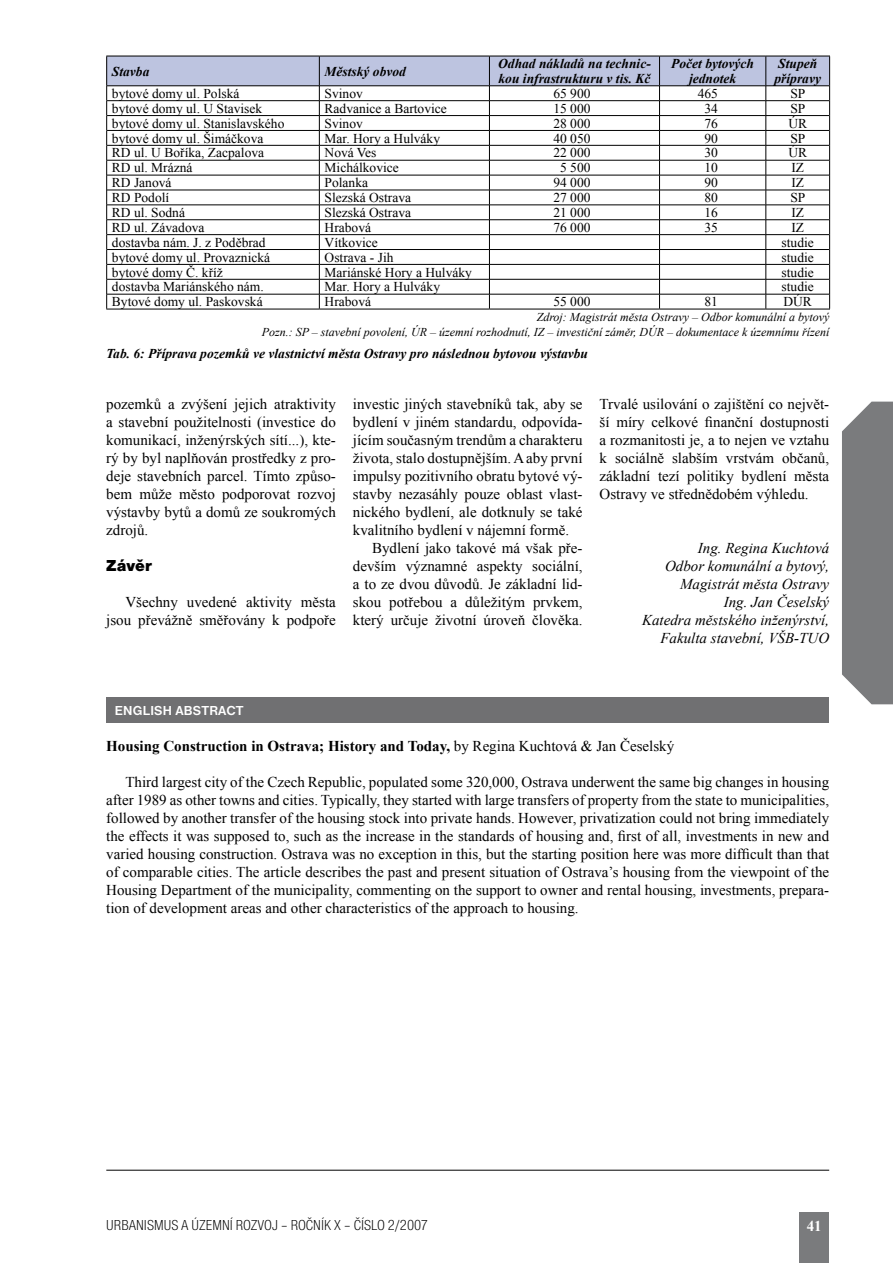
<style>
.page{position:relative;width:893px;height:1263px;background:#fff}
.page>*{position:absolute;margin:0;border:0;box-sizing:border-box;transform-origin:0 0}
.t1{font:16.5px "Nimbus Sans DOT Blac";color:#000}
.t2{font:15px/18px "Times New Roman";color:#000;text-align:justify}
.t3{font:italic 15px/18px "Times New Roman";color:#000;text-align:right}
.t4{font:700 15px "Times New Roman";color:#000}
.t5{font:15px "Nimbus Sans DOT Ligh Cond";color:#000}
.t6{font:700 15px "Times New Roman";color:#fff}
.t7{font:13.5px "Times New Roman";color:#000}
.t8{font:italic 700 13.5px/15px "Times New Roman";color:#000}
.t9{font:700 13.5px "Nimbus Sans DOT";letter-spacing:.015em;color:#fff}
.t10{font:italic 12px/14.7px "Times New Roman";color:#000;text-align:right}
.s1{font-weight:400}
</style>
<div class="page">
<hr style="left:106px;top:1170px;width:723px;height:1px;background:#000">
<div style="left:799px;top:1212px;width:30px;height:51px;background:#7a7b7d"></div>
<div style="left:842px;top:402px;width:51px;height:302px;background:#7a7b7d"></div>
<svg style="left:106px;top:56px;width:724px;height:253px"></svg>
<hr style="left:106px;top:309px;width:213px;height:1px;background:#000">
<hr style="left:319px;top:309px;width:170px;height:1px;background:#000">
<hr style="left:489px;top:309px;width:170px;height:1px;background:#000">
<hr style="left:659px;top:309px;width:107px;height:1px;background:#000">
<hr style="left:766px;top:309px;width:64px;height:1px;background:#000">
<div style="left:106px;top:697px;width:723px;height:25px;background:#707072"></div>
<p class="t8" style="left:112px;top:63px;width:39px">Stavba</p>
<p class="t8" style="left:325px;top:63px;width:83px">Městský obvod</p>
<p class="t8" style="left:498px;top:56px;width:154px">Odhad nákladů na technic&shy;kou infrastrukturu v tis. Kč</p>
<p class="t8" style="left:671px;top:56px;width:84px;text-align:center">Počet bytových jednotek</p>
<p class="t8" style="left:774px;top:56px;width:48px">Stupeň přípravy</p>
<p class="t7" style="left:112px;top:84px;width:129px">bytové domy ul. Polská</p>
<p class="t7" style="left:325px;top:84px;width:40px">Svinov</p>
<p class="t7" style="left:553px;top:84px;width:39px">65 900</p>
<p class="t7" style="left:698px;top:84px;width:22px">465</p>
<p class="t7" style="left:790px;top:84px;width:17px">SP</p>
<p class="t7" style="left:112px;top:99px;width:152px">bytové domy ul. U Stavisek</p>
<p class="t7" style="left:325px;top:99px;width:124px">Radvanice a Bartovice</p>
<p class="t7" style="left:553px;top:99px;width:39px">15 000</p>
<p class="t7" style="left:705px;top:99px;width:15px">34</p>
<p class="t7" style="left:790px;top:99px;width:17px">SP</p>
<p class="t7" style="left:112px;top:114px;width:174px">bytové domy ul. Stanislavského</p>
<p class="t7" style="left:325px;top:114px;width:40px">Svinov</p>
<p class="t7" style="left:553px;top:114px;width:39px">28 000</p>
<p class="t7" style="left:705px;top:114px;width:15px">76</p>
<p class="t7" style="left:788px;top:114px;width:20px">ÚR</p>
<p class="t7" style="left:112px;top:129px;width:153px">bytové domy ul. Šimáčkova</p>
<p class="t7" style="left:325px;top:129px;width:117px">Mar. Hory a Hulváky</p>
<p class="t7" style="left:553px;top:129px;width:39px">40 050</p>
<p class="t7" style="left:705px;top:129px;width:15px">90</p>
<p class="t7" style="left:790px;top:129px;width:17px">SP</p>
<p class="t7" style="left:112px;top:144px;width:154px">RD ul. U Boříka, Zacpalova</p>
<p class="t7" style="left:325px;top:144px;width:53px">Nová Ves</p>
<p class="t7" style="left:553px;top:144px;width:39px">22 000</p>
<p class="t7" style="left:705px;top:144px;width:15px">30</p>
<p class="t7" style="left:788px;top:144px;width:20px">ÚR</p>
<p class="t7" style="left:112px;top:159px;width:82px">RD ul. Mrázná</p>
<p class="t7" style="left:325px;top:159px;width:76px">Michálkovice</p>
<p class="t7" style="left:560px;top:159px;width:32px">5 500</p>
<p class="t7" style="left:705px;top:159px;width:15px">10</p>
<p class="t7" style="left:791px;top:159px;width:14px">IZ</p>
<p class="t7" style="left:112px;top:174px;width:61px">RD Janová</p>
<p class="t7" style="left:325px;top:174px;width:45px">Polanka</p>
<p class="t7" style="left:553px;top:174px;width:39px">94 000</p>
<p class="t7" style="left:705px;top:174px;width:15px">90</p>
<p class="t7" style="left:791px;top:174px;width:14px">IZ</p>
<p class="t7" style="left:112px;top:188px;width:59px">RD Podolí</p>
<p class="t7" style="left:325px;top:188px;width:88px">Slezská Ostrava</p>
<p class="t7" style="left:553px;top:188px;width:39px">27 000</p>
<p class="t7" style="left:705px;top:188px;width:15px">80</p>
<p class="t7" style="left:790px;top:188px;width:17px">SP</p>
<p class="t7" style="left:112px;top:203px;width:75px">RD ul. Sodná</p>
<p class="t7" style="left:325px;top:203px;width:88px">Slezská Ostrava</p>
<p class="t7" style="left:553px;top:203px;width:39px">21 000</p>
<p class="t7" style="left:705px;top:203px;width:15px">16</p>
<p class="t7" style="left:791px;top:203px;width:14px">IZ</p>
<p class="t7" style="left:112px;top:218px;width:94px">RD ul. Závadova</p>
<p class="t7" style="left:325px;top:218px;width:48px">Hrabová</p>
<p class="t7" style="left:553px;top:218px;width:39px">76 000</p>
<p class="t7" style="left:705px;top:218px;width:15px">35</p>
<p class="t7" style="left:791px;top:218px;width:14px">IZ</p>
<p class="t7" style="left:112px;top:233px;width:155px">dostavba nám. J. z Poděbrad</p>
<p class="t7" style="left:325px;top:233px;width:55px">Vítkovice</p>
<p class="t7" style="left:782px;top:233px;width:34px">studie</p>
<p class="t7" style="left:112px;top:248px;width:160px">bytové domy ul. Provaznická</p>
<p class="t7" style="left:325px;top:248px;width:70px">Ostrava - Jih</p>
<p class="t7" style="left:782px;top:248px;width:34px">studie</p>
<p class="t7" style="left:112px;top:263px;width:112px">bytové domy Č. kříž</p>
<p class="t7" style="left:325px;top:263px;width:149px">Mariánské Hory a Hulváky</p>
<p class="t7" style="left:782px;top:263px;width:34px">studie</p>
<p class="t7" style="left:112px;top:278px;width:153px">dostavba Mariánského nám.</p>
<p class="t7" style="left:325px;top:278px;width:117px">Mar. Hory a Hulváky</p>
<p class="t7" style="left:782px;top:278px;width:34px">studie</p>
<p class="t7" style="left:112px;top:293px;width:152px">Bytové domy ul. Paskovská</p>
<p class="t7" style="left:325px;top:293px;width:48px">Hrabová</p>
<p class="t7" style="left:553px;top:293px;width:39px">55 000</p>
<p class="t7" style="left:705px;top:293px;width:15px">81</p>
<p class="t7" style="left:783px;top:293px;width:30px">DÚR</p>
<p class="t10" style="left:262px;top:309px;width:569px">Zdroj: Magistrát města Ostravy – Odbor komunální a bytový<br>Pozn.: SP – stavební povolení, ÚR – územní rozhodnutí, IZ – investiční záměr, DÚR – dokumentace k územnímu řízení</p>
<p class="t8" style="left:106px;top:345px;width:483px">Tab. 6: Příprava pozemků ve vlastnictví města Ostravy pro následnou bytovou výstavbu</p>
<p class="t2" style="left:106px;top:395px;width:231px">pozemků a zvýšení jejich atraktivity a stavební použitelnosti (investice do komunikací, inženýrských sítí...), kte&shy;rý by byl naplňován prostředky z pro&shy;deje stavebních parcel. Tímto způso&shy;bem může město podporovat rozvoj výstavby bytů a domů ze soukromých zdrojů.</p>
<p class="t1" style="left:106px;top:556px;width:47px">Závěr</p>
<p class="t2" style="left:106px;top:593px;width:231px;text-align:right">Všechny uvedené aktivity města jsou převážně směřovány k podpoře</p>
<p class="t2" style="left:353px;top:395px;width:231px">investic jiných stavebníků tak, aby se</p>
<p class="t2" style="left:353px;top:413px;width:231px">bydlení v jiném standardu, odpovída-</p>
<p class="t2" style="left:353px;top:431px;width:231px">jícím současným trendům a charakteru</p>
<p class="t2" style="left:353px;top:449px;width:231px">života, stalo dostupnějším. A aby první</p>
<p class="t2" style="left:353px;top:467px;width:231px">impulsy pozitivního obratu bytové vý-</p>
<p class="t2" style="left:353px;top:485px;width:231px">stavby nezasáhly pouze oblast vlast-</p>
<p class="t2" style="left:353px;top:503px;width:231px">nického bydlení, ale dotknuly se také</p>
<p class="t2" style="left:353px;top:521px;width:218px">kvalitního bydlení v nájemní formě.</p>
<p class="t2" style="left:372px;top:539px;width:212px">Bydlení jako takové má však pře-</p>
<p class="t2" style="left:353px;top:557px;width:231px">devším významné aspekty sociální,</p>
<p class="t2" style="left:353px;top:575px;width:231px">a to ze dvou důvodů. Je základní lid-</p>
<p class="t2" style="left:353px;top:593px;width:231px">skou potřebou a důležitým prvkem,</p>
<p class="t2" style="left:353px;top:611px;width:231px">který určuje životní úroveň člověka.</p>
<p class="t2" style="left:600px;top:395px;width:231px">Trvalé usilování o zajištění co největ&shy;ší míry celkové finanční dostupnosti a rozmanitosti je, a to nejen ve vztahu k sociálně slabším vrstvám občanů, základní tezí politiky bydlení města Ostravy ve střednědobém výhledu.</p>
<p class="t3" style="left:642px;top:539px;width:189px">Ing. Regina Kuchtová<br>Odbor komunální a bytový,<br>Magistrát města Ostravy<br>Ing. Jan Česelský<br>Katedra městského inženýrství,<br>Fakulta stavební, VŠB-TUO</p>
<p class="t9" style="left:115px;top:703px;width:36px">ENGLISH</p>
<p class="t9" style="left:176px;top:703px;width:27px">ABSTRACT</p>
<p class="t4" style="left:106px;top:736px;width:569px">Housing Construction in Ostrava; History and Today, <span class="s1">by Regina Kuchtová &amp; Jan Česelský</span></p>
<p class="t2" style="left:106px;top:773px;width:724px;text-indent:19px">Third largest city of the Czech Republic, populated some 320,000, Ostrava underwent the same big changes in housing after 1989 as other towns and cities. Typically, they started with large transfers of property from the state to municipalities, followed by another transfer of the housing stock into private hands. However, privatization could not bring immediately the effects it was supposed to, such as the increase in the standards of housing and, first of all, investments in new and varied housing construction. Ostrava was no exception in this, but the starting position here was more difficult than that of comparable cities. The article describes the past and present situation of Ostrava’s housing from the viewpoint of the Housing Department of the municipality, commenting on the support to owner and rental housing, investments, prepara&shy;tion of development areas and other characteristics of the approach to housing.</p>
<p class="t5" style="left:106px;top:1217px;width:323px">URBANISMUS A ÚZEMNÍ ROZVOJ – ROČNÍK X – ČÍSLO 2/2007</p>
<p class="t6" style="left:807px;top:1215px;width:16px">41</p>
</div>
